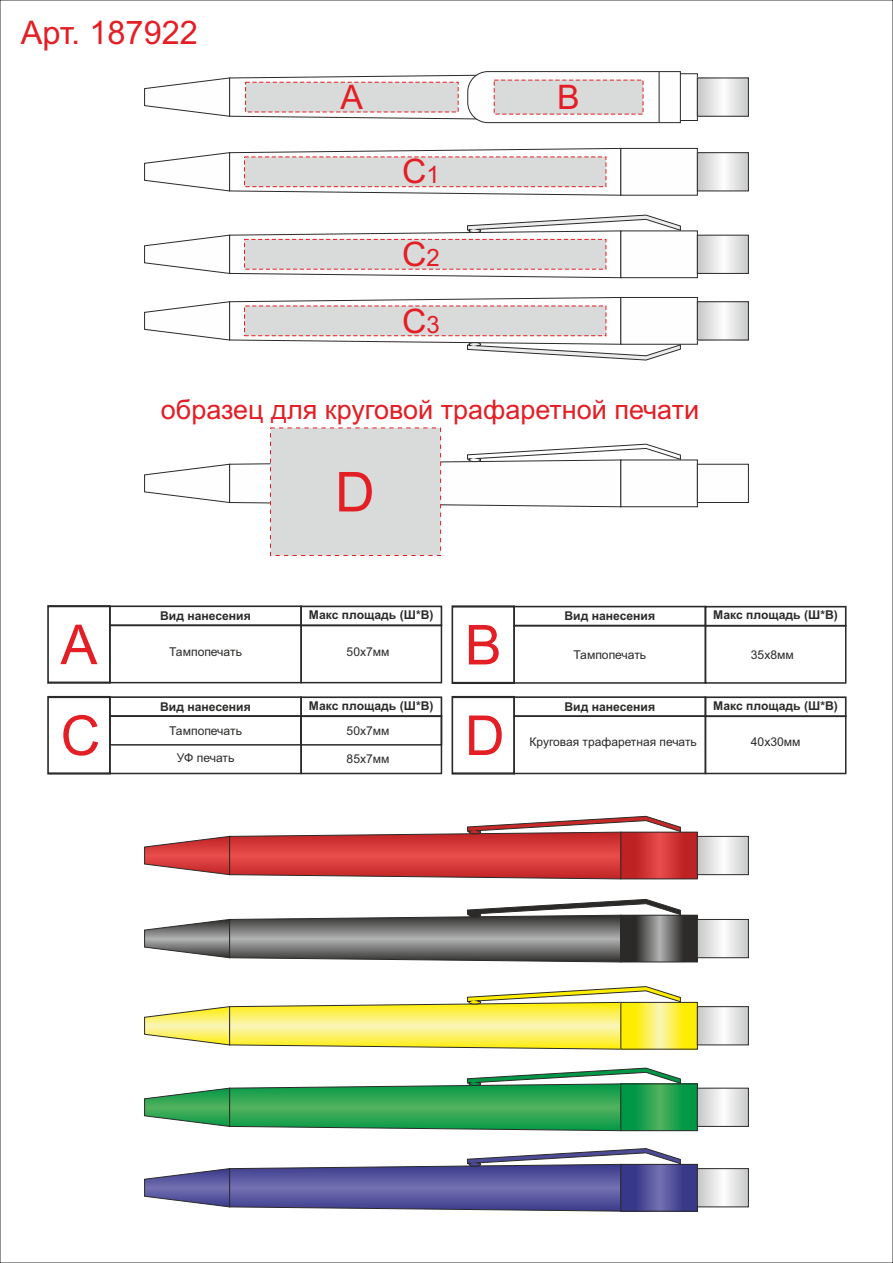
<style>
.page{position:relative;width:893px;height:1263px;background:#fff}
.page>*{position:absolute;margin:0;border:0;box-sizing:border-box;transform-origin:0 0}
.t1{font:55.05px "Arial";color:#e31e24}
.t2{font:33.75px/66.6px "Arial";color:#e31e24}
.t3{font:32.55px "Arial";color:#e31e24}
.t4{font:27px "Arial";color:#e31e24}
.t5{font:700 12.15px "Arial";color:#2b2a29}
.t6{font:12.15px "Arial";color:#2b2a29}
.t7{font:12px "Arial";color:#2b2a29}
.s1{font-size:24px}
.s2{font-size:12.15px}
</style>
<div class="page">
<svg style="left:699px;top:154px;width:48px;height:35px"></svg>
<div style="left:697px;top:152px;width:52px;height:39px;border:1px solid #2b2a29"></div>
<svg style="left:144px;top:148px;width:554px;height:48px"></svg>
<div style="left:621px;top:832px;width:76px;height:47px;background:#bf2223"></div>
<div style="left:620px;top:832px;width:78px;height:47px;border:1px solid #2b2a29"></div>
<svg style="left:699px;top:237px;width:48px;height:35px"></svg>
<div style="left:697px;top:235px;width:52px;height:39px;border:1px solid #2b2a29"></div>
<svg style="left:699px;top:838px;width:48px;height:35px"></svg>
<div style="left:697px;top:836px;width:52px;height:39px;border:1px solid #2b2a29"></div>
<svg style="left:699px;top:303px;width:48px;height:35px"></svg>
<div style="left:697px;top:301px;width:52px;height:39px;border:1px solid #2b2a29"></div>
<svg style="left:144px;top:815px;width:537px;height:65px"></svg>
<svg style="left:144px;top:214px;width:554px;height:65px"></svg>
<svg style="left:144px;top:297px;width:554px;height:64px"></svg>
<svg style="left:699px;top:80px;width:48px;height:35px"></svg>
<div style="left:697px;top:78px;width:52px;height:39px;border:1px solid #2b2a29"></div>
<svg style="left:144px;top:71px;width:554px;height:52px"></svg>
<div style="left:621px;top:915px;width:76px;height:47px;background:#2c2b2a"></div>
<svg style="left:699px;top:921px;width:48px;height:35px"></svg>
<div style="left:697px;top:919px;width:52px;height:39px;border:1px solid #2b2a29"></div>
<svg style="left:144px;top:898px;width:537px;height:65px"></svg>
<div style="left:621px;top:1002px;width:76px;height:47px;background:linear-gradient(to bottom,#ffed03,#ffed03)"></div>
<div style="left:620px;top:1002px;width:78px;height:47px;border:1px solid #2b2a29"></div>
<svg style="left:699px;top:1008px;width:48px;height:35px"></svg>
<div style="left:697px;top:1006px;width:52px;height:39px;border:1px solid #2b2a29"></div>
<svg style="left:144px;top:986px;width:537px;height:64px"></svg>
<div style="left:621px;top:1084px;width:76px;height:47px;background:#019846"></div>
<div style="left:620px;top:1083px;width:78px;height:48px;border:1px solid #2b2a29"></div>
<svg style="left:699px;top:1090px;width:48px;height:35px"></svg>
<div style="left:697px;top:1088px;width:52px;height:39px;border:1px solid #2b2a29"></div>
<svg style="left:144px;top:1067px;width:537px;height:64px"></svg>
<div style="left:621px;top:1164px;width:76px;height:47px;background:#39398a"></div>
<div style="left:620px;top:1164px;width:78px;height:47px;border:1px solid #2b2a29"></div>
<svg style="left:699px;top:1170px;width:48px;height:35px"></svg>
<div style="left:697px;top:1168px;width:52px;height:39px;border:1px solid #2b2a29"></div>
<svg style="left:144px;top:1148px;width:537px;height:64px"></svg>
<svg style="left:144px;top:427px;width:605px;height:129px"></svg>
<div style="left:513px;top:606px;width:193px;height:20px;border:2px solid #2b2a29"></div>
<div style="left:513px;top:625px;width:193px;height:59px;border:2px solid #2b2a29"></div>
<div style="left:705px;top:625px;width:141px;height:59px;border:2px solid #2b2a29"></div>
<div style="left:705px;top:606px;width:141px;height:20px;border:2px solid #2b2a29"></div>
<div style="left:451px;top:605px;width:64px;height:79px;border:2px solid #2b2a29"></div>
<div style="left:109px;top:696px;width:193px;height:21px;border:2px solid #2b2a29"></div>
<div style="left:109px;top:605px;width:193px;height:21px;border:2px solid #2b2a29"></div>
<div style="left:109px;top:715px;width:193px;height:59px;border:2px solid #2b2a29"></div>
<div style="left:109px;top:625px;width:193px;height:58px;border:2px solid #2b2a29"></div>
<div style="left:300px;top:715px;width:142px;height:59px;border:2px solid #2b2a29"></div>
<div style="left:300px;top:625px;width:142px;height:58px;border:2px solid #2b2a29"></div>
<div style="left:300px;top:696px;width:142px;height:21px;border:2px solid #2b2a29"></div>
<div style="left:300px;top:606px;width:142px;height:20px;border:2px solid #2b2a29"></div>
<div style="left:47px;top:696px;width:64px;height:78px;border:2px solid #2b2a29"></div>
<div style="left:47px;top:605px;width:64px;height:78px;border:2px solid #2b2a29"></div>
<div style="left:109px;top:715px;width:193px;height:31px;border:2px solid #2b2a29"></div>
<div style="left:300px;top:715px;width:142px;height:31px;border:2px solid #2b2a29"></div>
<div style="left:513px;top:696px;width:193px;height:21px;border:2px solid #2b2a29"></div>
<div style="left:513px;top:715px;width:193px;height:59px;border:2px solid #2b2a29"></div>
<div style="left:705px;top:715px;width:141px;height:59px;border:2px solid #2b2a29"></div>
<div style="left:705px;top:696px;width:141px;height:21px;border:2px solid #2b2a29"></div>
<div style="left:451px;top:696px;width:64px;height:78px;border:2px solid #2b2a29"></div>
<h3 class="t3" style="left:21px;top:20px;width:179px">Арт. 187922</h3>
<h2 class="t2" style="left:341px;top:67px;width:24px">А</h2>
<h2 class="t2" style="left:557px;top:67px;width:24px">В</h2>
<h2 class="t2" style="left:402px;top:141px;width:39px">С<span class="s1">1</span></h2>
<h2 class="t2" style="left:402px;top:224px;width:39px">С<span class="s1">2<br></span>С<span class="s1">3</span></h2>
<h3 class="t4" style="left:161px;top:399px;width:540px">образец для круговой трафаретной печати</h3>
<h1 class="t1" style="left:61px;top:624px;width:38px">А</h1>
<h1 class="t1" style="left:61px;top:715px;width:41px">C</h1>
<h1 class="t1" style="left:335px;top:471px;width:41px">D</h1>
<p class="t5" style="left:160px;top:611px;width:92px">Вид нанесения</p>
<p class="t5" style="left:309px;top:610px;width:126px">Макс площадь (Ш*В)</p>
<p class="t6" style="left:169px;top:647px;width:74px">Тампопечать</p>
<p class="t6" style="left:347px;top:647px;width:45px">50x7мм</p>
<p class="t5" style="left:160px;top:702px;width:92px">Вид нанесения</p>
<p class="t5" style="left:309px;top:701px;width:126px">Макс площадь (Ш*В)</p>
<p class="t6" style="left:169px;top:726px;width:74px">Тампопечать</p>
<p class="t6" style="left:347px;top:726px;width:45px">50x7мм</p>
<p class="t6" style="left:177px;top:753px;width:59px">УФ печать</p>
<p class="t6" style="left:347px;top:754px;width:44px">85х7мм</p>
<h1 class="t1" style="left:465px;top:624px;width:38px">B</h1>
<h1 class="t1" style="left:465px;top:715px;width:41px">D</h1>
<p class="t5" style="left:564px;top:611px;width:92px">Вид нанесения</p>
<p class="t5" style="left:713px;top:610px;width:126px">Макс площадь (Ш*В)</p>
<p class="t6" style="left:573px;top:650px;width:74px">Тампопечать</p>
<p class="t6" style="left:751px;top:650px;width:44px">35х8мм</p>
<p class="t5" style="left:564px;top:702px;width:92px">Вид нанесения</p>
<p class="t5" style="left:713px;top:701px;width:126px">Макс площадь (Ш*В)</p>
<p class="t7" style="left:530px;top:737px;width:169px">Круговая трафаретная печат<span class="s2">ь</span></p>
<p class="t6" style="left:751px;top:737px;width:51px">40х30мм</p>
</div>
